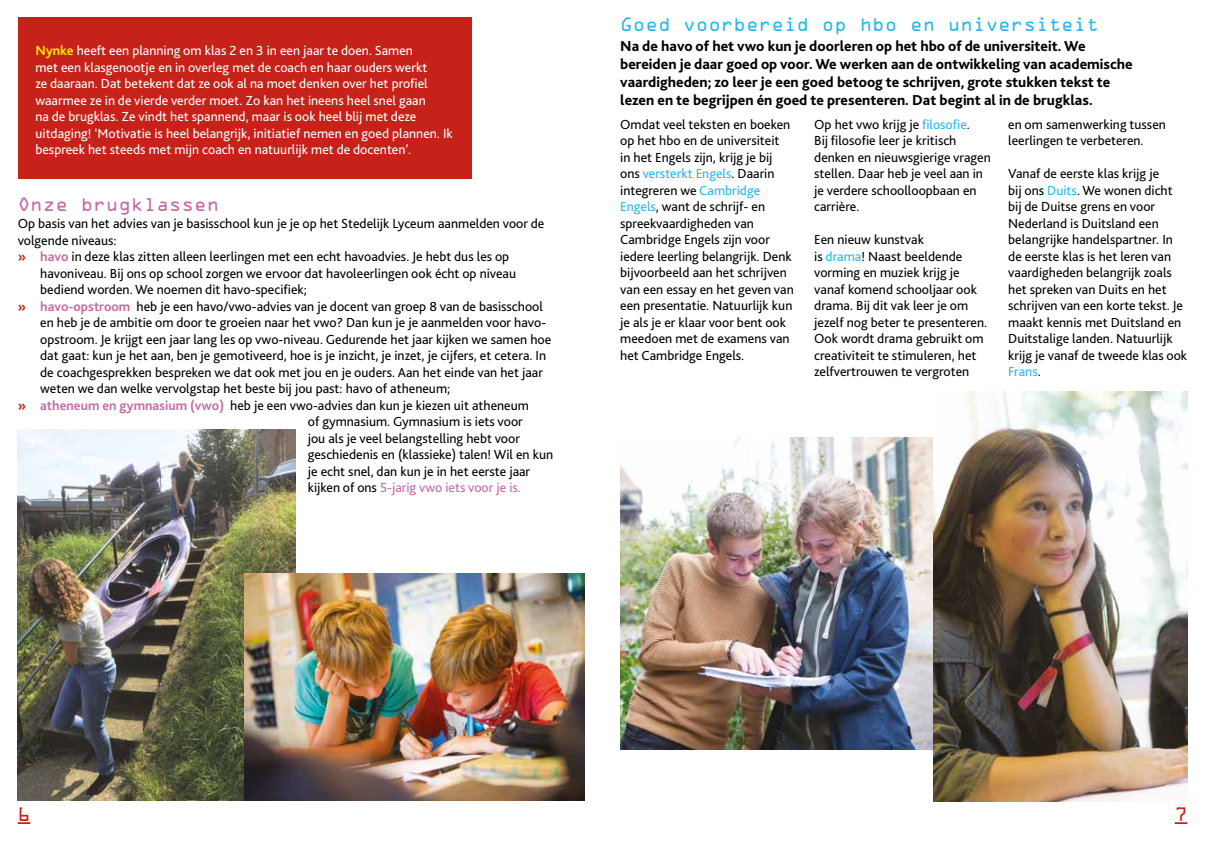
<style>
.page{position:relative;width:1205px;height:851px;background:#fff}
.page>*{position:absolute;margin:0;border:0;box-sizing:border-box;transform-origin:0 0}
.t1{font:17.5px "OCRA Std";color:#2ab7ea}
.t2{font:17.5px "OCRA Std";color:#c46aa6}
.t3{font:17.5px "OCRA Std";color:#c6221a}
.t4{font:800 15px/18px "Bliss 2";color:#000}
.t5{font:13.75px/16.5px "Bliss 2";color:#000}
.t6{font:13.75px/16.5px "Bliss 2";color:#fff}
.t7{font:13.75px "Bliss 2";color:#c46aa6}
.s1{font-weight:700;color:#ffed00}
.s2{font-weight:700;color:#c6221a}
.s3{font-weight:700;color:#c46aa6}
.s4{color:#000}
.s5{color:#2ab7ea}
</style>
<div class="page">
<svg style="left:1174px;top:822px;width:13px;height:1px"></svg>
<svg style="left:18px;top:822px;width:12px;height:1px"></svg>
<img style="left:18px;top:429px;width:278px;height:371px">
<div style="left:18px;top:18px;width:453px;height:161px;background:#c6221a"></div>
<img style="left:244px;top:573px;width:341px;height:227px">
<img style="left:620px;top:437px;width:314px;height:312px">
<img style="left:934px;top:392px;width:253px;height:409px">
<p class="t6" style="left:35px;top:42px;width:419px"><span class="s1">Nynke</span> heeft een planning om klas 2 en 3 in een jaar te doen. Samen<br>met een klasgenootje en in overleg met de coach en haar ouders werkt<br>ze daaraan. Dat betekent dat ze ook al na moet denken over het profiel waarmee ze in de vierde verder moet. Zo kan het ineens heel snel gaan<br>na de brugklas. Ze vindt het spannend, maar is ook heel blij met deze uitdaging! ‘Motivatie is heel belangrijk, initiatief nemen en goed plannen. Ik bespreek het steeds met mijn coach en natuurlijk met de docenten’.</p>
<p class="t2" style="left:18px;top:197px;width:203px">Onze brugklassen</p>
<p class="t5" style="left:18px;top:215px;width:528px">Op basis van het advies van je basisschool kun je je op het Stedelijk Lyceum aanmelden voor de</p>
<p class="t5" style="left:18px;top:231px;width:100px">volgende niveaus:</p>
<p class="t5" style="left:18px;top:248px;width:493px"><span class="s2">»</span> <span class="s3">havo</span> in deze klas zitten alleen leerlingen met een echt havoadvies. Je hebt dus les op</p>
<p class="t5" style="left:40px;top:264px;width:477px">havoniveau. Bij ons op school zorgen we ervoor dat havoleerlingen ook écht op niveau</p>
<p class="t5" style="left:40px;top:281px;width:268px">bediend worden. We noemen dit havo-specifiek;</p>
<p class="t5" style="left:18px;top:297px;width:527px"><span class="s2">»</span> <span class="s3">havo-opstroom</span> heb je een havo/vwo-advies van je docent van groep 8 van de basisschool</p>
<p class="t5" style="left:40px;top:314px;width:507px">en heb je de ambitie om door te groeien naar het vwo? Dan kun je je aanmelden voor havo-</p>
<p class="t5" style="left:40px;top:330px;width:513px">opstroom. Je krijgt een jaar lang les op vwo-niveau. Gedurende het jaar kijken we samen hoe</p>
<p class="t5" style="left:40px;top:347px;width:507px">dat gaat: kun je het aan, ben je gemotiveerd, hoe is je inzicht, je inzet, je cijfers, et cetera. In</p>
<p class="t5" style="left:40px;top:363px;width:504px">de coachgesprekken bespreken we dat ook met jou en je ouders. Aan het einde van het jaar</p>
<p class="t5" style="left:40px;top:380px;width:411px">weten we dan welke vervolgstap het beste bij jou past: havo of atheneum;</p>
<p class="t5" style="left:18px;top:396px;width:513px"><span class="s2">»</span> <span class="s3">atheneum en gymnasium (vwo)</span> heb je een vwo-advies dan kun je kiezen uit atheneum</p>
<p class="t5" style="left:308px;top:413px;width:217px">of gymnasium. Gymnasium is iets voor</p>
<p class="t5" style="left:308px;top:429px;width:214px">jou als je veel belangstelling hebt voor</p>
<p class="t5" style="left:308px;top:446px;width:247px">geschiedenis en (klassieke) talen! Wil en kun</p>
<p class="t5" style="left:308px;top:462px;width:224px">je echt snel, dan kun je in het eerste jaar</p>
<p class="t7" style="left:308px;top:479px;width:215px"><span class="s4">kijken of ons</span> 5-jarig vwo iets voor je is.</p>
<p class="t1" style="left:620px;top:17px;width:480px">Goed voorbereid op hbo en universiteit</p>
<p class="t4" style="left:620px;top:36px;width:514px">Na de havo of het vwo kun je doorleren op het hbo of de universiteit. We bereiden je daar goed op voor. We werken aan de ontwikkeling van academische vaardigheden; zo leer je een goed betoog te schrijven, grote stukken tekst te lezen en te begrijpen én goed te presenteren. Dat begint al in de brugklas.</p>
<p class="t5" style="left:620px;top:115px;width:175px">Omdat veel teksten en boeken op het hbo en de universiteit<br>in het Engels zijn, krijg je bij ons <span class="s5">versterkt Engels</span>. Daarin integreren we <span class="s5">Cambridge<br>Engels</span>, want de schrijf- en spreekvaardigheden van<br>Cambridge Engels zijn voor iedere leerling belangrijk. Denk bijvoorbeeld aan het schrijven van een essay en het geven van een presentatie. Natuurlijk kun je als je er klaar voor bent ook meedoen met de examens van het Cambridge Engels.</p>
<p class="t5" style="left:814px;top:115px;width:178px">Op het vwo krijg je <span class="s5">filosofie</span>.<br>Bij filosofie leer je kritisch denken en nieuwsgierige vragen stellen. Daar heb je veel aan in je verdere schoolloopbaan en carrière.</p>
<p class="t5" style="left:1008px;top:115px;width:159px">en om samenwerking tussen leerlingen te verbeteren.</p>
<p class="t5" style="left:1008px;top:165px;width:180px">Vanaf de eerste klas krijg je<br>bij ons <span class="s5">Duits</span>. We wonen dicht bij de Duitse grens en voor<br>Nederland is Duitsland een belangrijke handelspartner. In de eerste klas is het leren van vaardigheden belangrijk zoals het spreken van Duits en het schrijven van een korte tekst. Je maakt kennis met Duitsland en<br>Duitstalige landen. Natuurlijk krijg je vanaf de tweede klas ook<br><span class="s5">Frans</span>.</p>
<p class="t5" style="left:814px;top:231px;width:174px">Een nieuw kunstvak<br>is <span class="s5">drama</span>! Naast beeldende vorming en muziek krijg je vanaf komend schooljaar ook drama. Bij dit vak leer je om jezelf nog beter te presenteren.<br>Ook wordt drama gebruikt om creativiteit te stimuleren, het zelfvertrouwen te vergroten</p>
<p class="t3" style="left:18px;top:806px;width:14px">6</p>
<p class="t3" style="left:1174px;top:806px;width:14px">7</p>
</div>
